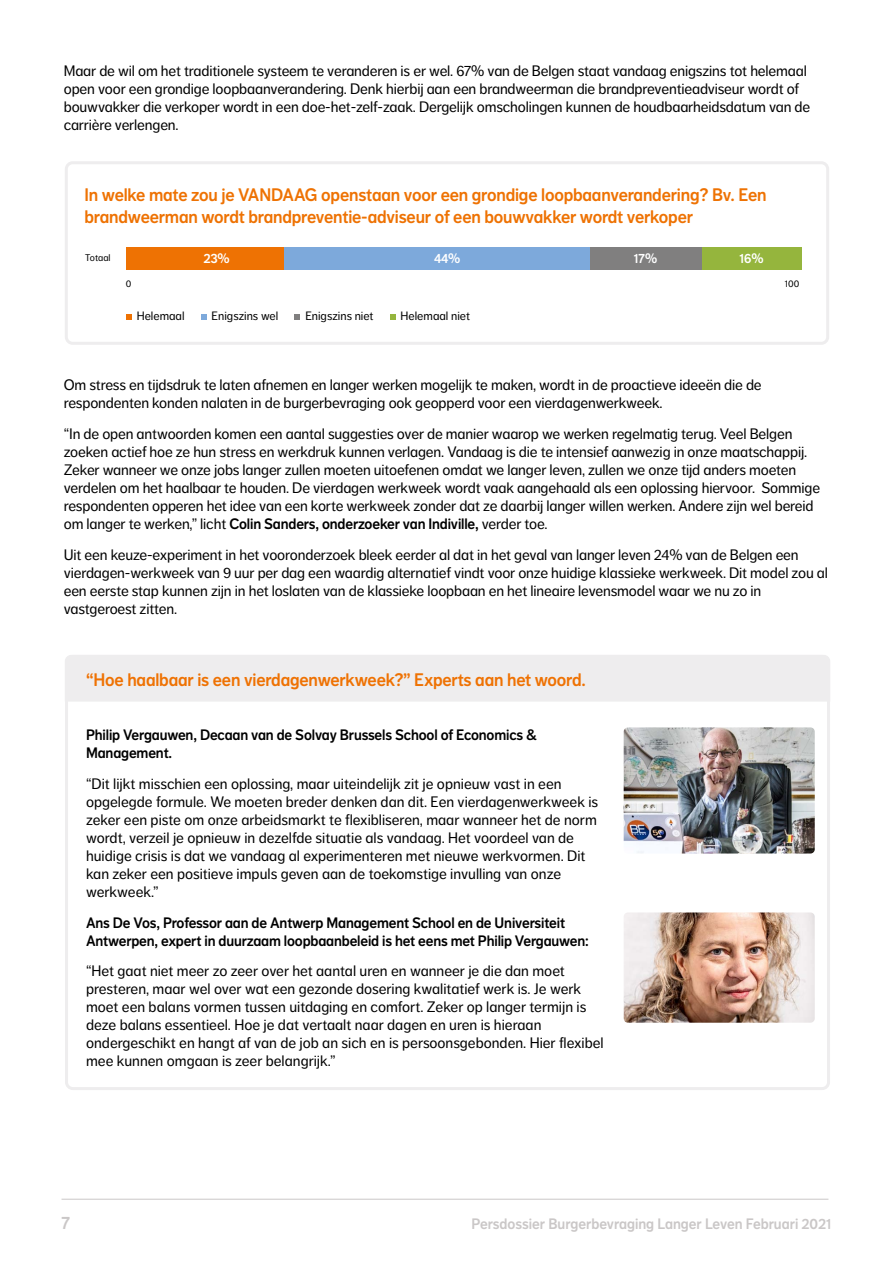
<style>
.page{position:relative;width:893px;height:1263px;background:#fff}
.page>*{position:absolute;margin:0;border:0;box-sizing:border-box;transform-origin:0 0}
.t1{font:18px/21.6px "NN Dagny Display";letter-spacing:-.01em;color:#ee7203}
.t2{font:18px "NN Dagny Display";color:#cac7c7}
.t3{font:15px/18px "NN Dagny Text";letter-spacing:-.01em;color:#000}
.t4{font:15px/18px "NN Dagny Display";letter-spacing:-.01em;color:#000}
.t5{font:15px "NN Dagny Display";color:#cac7c7}
.t6{font:13.5px "NN Dagny Display";letter-spacing:-.01em;color:#fff}
.t7{font:12px "NN Dagny Text";color:#000}
.t8{font:9.6px "NN Dagny Text";color:#000}
.s1{font-family:"NN Dagny Text"}
</style>
<div class="page">
<hr style="left:62px;top:1199px;width:766px;height:1px;background:#cac7c7">
<div style="left:65px;top:161px;width:764px;height:184px;border:3px solid #eeedee;border-radius:6px"></div>
<div style="left:126px;top:248px;width:159px;height:22px;background:#ee7203"></div>
<div style="left:701px;top:248px;width:101px;height:22px;background:#95b53d"></div>
<div style="left:285px;top:248px;width:305px;height:22px;background:#7da9db"></div>
<div style="left:590px;top:248px;width:111px;height:22px;background:#807f7f"></div>
<svg style="left:126px;top:314px;width:5px;height:6px"></svg>
<svg style="left:201px;top:314px;width:5px;height:6px"></svg>
<svg style="left:294px;top:314px;width:6px;height:6px"></svg>
<svg style="left:390px;top:314px;width:5px;height:6px"></svg>
<img style="left:624px;top:727px;width:191px;height:126px">
<div style="left:65px;top:655px;width:765px;height:46px;background:#eeedee"></div>
<img style="left:624px;top:912px;width:191px;height:111px">
<p class="t3" style="left:64px;top:62px;width:748px">Maar de wil om het traditionele systeem te veranderen is er wel. 67% van de Belgen staat vandaag enigszins tot helemaal open voor een grondige loopbaanverandering. Denk hierbij aan een brandweerman die brandpreventieadviseur wordt of bouwvakker die verkoper wordt in een doe-het-zelf-zaak. Dergelijk omscholingen kunnen de houdbaarheidsdatum van de carrière verlengen.</p>
<p class="t1" style="left:85px;top:184px;width:683px">In welke mate zou je VANDAAG openstaan voor een grondige loopbaanverandering? Bv. Een brandweerman wordt brandpreventie-adviseur of een bouwvakker wordt verkoper</p>
<p class="t8" style="left:85px;top:253px;width:27px">Totaal</p>
<p class="t6" style="left:203px;top:251px;width:28px">23%</p>
<p class="t6" style="left:434px;top:251px;width:28px">44%</p>
<p class="t6" style="left:634px;top:251px;width:25px">17%</p>
<p class="t6" style="left:740px;top:251px;width:26px">16%</p>
<p class="t8" style="left:126px;top:278px;width:7px">0</p>
<p class="t8" style="left:785px;top:278px;width:16px">100</p>
<p class="t7" style="left:137px;top:309px;width:49px">Helemaal</p>
<p class="t7" style="left:212px;top:309px;width:68px">Enigszins wel</p>
<p class="t7" style="left:305px;top:309px;width:70px">Enigszins niet</p>
<p class="t7" style="left:401px;top:309px;width:71px">Helemaal niet</p>
<p class="t3" style="left:64px;top:376px;width:699px">Om stress en tijdsdruk te laten afnemen en langer werken mogelijk te maken, wordt in de proactieve ideeën die de respondenten konden nalaten in de burgerbevraging ook geopperd voor een vierdagenwerkweek.</p>
<p class="t3" style="left:64px;top:425px;width:758px">“In de open antwoorden komen een aantal suggesties over de manier waarop we werken regelmatig terug. Veel Belgen zoeken actief hoe ze hun stress en werkdruk kunnen verlagen. Vandaag is die te intensief aanwezig in onze maatschappij.<br>Zeker wanneer we onze jobs langer zullen moeten uitoefenen omdat we langer leven, zullen we onze tijd anders moeten verdelen om het haalbaar te houden. De vierdagen werkweek wordt vaak aangehaald als een oplossing hiervoor. Sommige respondenten opperen het idee van een korte werkweek zonder dat ze daarbij langer willen werken. Andere zijn wel bereid</p>
<p class="t4" style="left:64px;top:515px;width:485px"><span class="s1">om langer te werken,” licht</span> Colin Sanders, onderzoeker van Indiville, <span class="s1">verder toe.</span></p>
<p class="t3" style="left:64px;top:546px;width:766px">Uit een keuze-experiment in het vooronderzoek bleek eerder al dat in het geval van langer leven 24% van de Belgen een vierdagen-werkweek van 9 uur per dag een waardig alternatief vindt voor onze huidige klassieke werkweek. Dit model zou al een eerste stap kunnen zijn in het loslaten van de klassieke loopbaan en het lineaire levensmodel waar we nu zo in vastgeroest zitten.</p>
<p class="t1" style="left:86px;top:669px;width:501px">“Hoe haalbaar is een vierdagenwerkweek?” Experts aan het woord.</p>
<p class="t4" style="left:86px;top:726px;width:452px">Philip Vergauwen, Decaan van de Solvay Brussels School of Economics &amp;<br>Management.</p>
<p class="t3" style="left:86px;top:775px;width:514px">“Dit lijkt misschien een oplossing, maar uiteindelijk zit je opnieuw vast in een opgelegde formule. We moeten breder denken dan dit. Een vierdagenwerkweek is zeker een piste om onze arbeidsmarkt te flexibliseren, maar wanneer het de norm wordt, verzeil je opnieuw in dezelfde situatie als vandaag. Het voordeel van de huidige crisis is dat we vandaag al experimenteren met nieuwe werkvormen. Dit kan zeker een positieve impuls geven aan de toekomstige invulling van onze werkweek.”</p>
<p class="t4" style="left:86px;top:913px;width:504px">Ans De Vos, Professor aan de Antwerp Management School en de Universiteit<br>Antwerpen, expert in duurzaam loopbaanbeleid is het eens met Philip Vergauwen:</p>
<p class="t3" style="left:86px;top:962px;width:519px">“Het gaat niet meer zo zeer over het aantal uren en wanneer je die dan moet presteren, maar wel over wat een gezonde dosering kwalitatief werk is. Je werk moet een balans vormen tussen uitdaging en comfort. Zeker op langer termijn is deze balans essentieel. Hoe je dat vertaalt naar dagen en uren is hieraan ondergeschikt en hangt af van de job an sich en is persoonsgebonden. Hier flexibel mee kunnen omgaan is zeer belangrijk.”</p>
<p class="t2" style="left:62px;top:1212px;width:10px">7</p>
<p class="t5" style="left:472px;top:1215px;width:361px">Persdossier Burgerbevraging Langer Leven Februari 2021</p>
</div>
